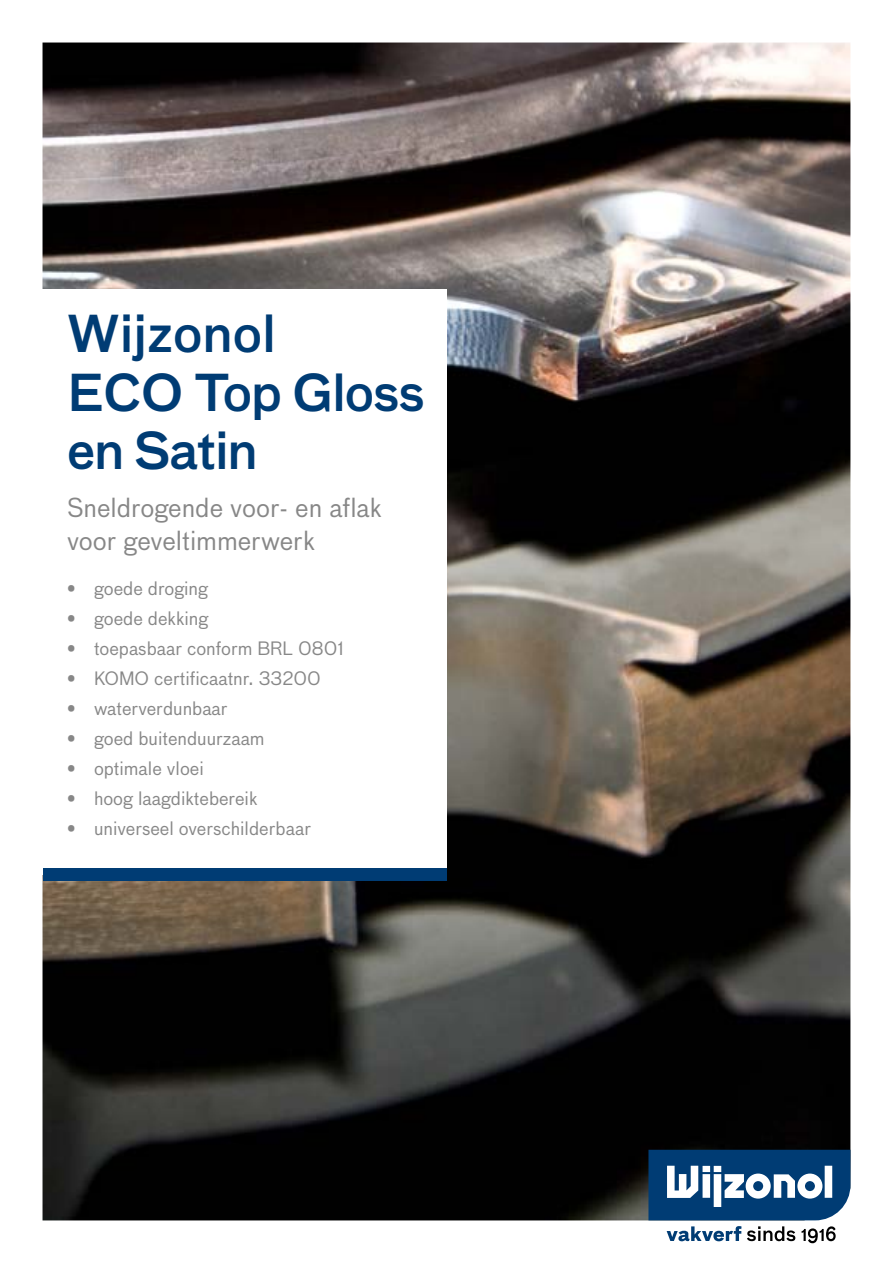
<style>
.page{position:relative;width:893px;height:1263px;background:#fff}
.page>*{position:absolute;margin:0;border:0;box-sizing:border-box;transform-origin:0 0}
.t1{font:500 49.5px/58.5px "Bau OT";letter-spacing:-.025em;color:#003c74}
.t2{font:25.5px/33px "Bau Pro";color:#878787}
.t3{font:18px "Bau Pro";color:#878787}
</style>
<div class="page">
<img style="left:43px;top:43px;width:807px;height:1177px">
<svg style="left:648px;top:1150px;width:202px;height:70px"></svg>
<svg style="left:667px;top:1226px;width:128px;height:15px"></svg>
<svg style="left:801px;top:1226px;width:35px;height:17px"></svg>
<div style="left:0;top:290px;width:446px;height:585px;background:#fff"></div>
<div style="left:43px;top:868px;width:403px;height:13px;background:#003c74"></div>
<h1 class="t1" style="left:67px;top:305px;width:360px">Wijzonol<br>ECO Top Gloss en Satin</h1>
<h2 class="t2" style="left:67px;top:490px;width:316px">Sneldrogende voor- en aflak voor geveltimmerwerk</h2>
<p class="t3" style="left:67px;top:576px;width:142px">• goede droging</p>
<p class="t3" style="left:67px;top:606px;width:143px">• goede dekking</p>
<p class="t3" style="left:67px;top:636px;width:278px">• toepasbaar conform BRL 0801</p>
<p class="t3" style="left:67px;top:666px;width:255px">• KOMO certificaatnr. 33200</p>
<p class="t3" style="left:67px;top:696px;width:162px">• waterverdunbaar</p>
<p class="t3" style="left:67px;top:726px;width:199px">• goed buitenduurzaam</p>
<p class="t3" style="left:67px;top:756px;width:138px">• optimale vloei</p>
<p class="t3" style="left:67px;top:786px;width:192px">• hoog laagdiktebereik</p>
<p class="t3" style="left:67px;top:816px;width:246px">• universeel overschilderbaar</p>
</div>
